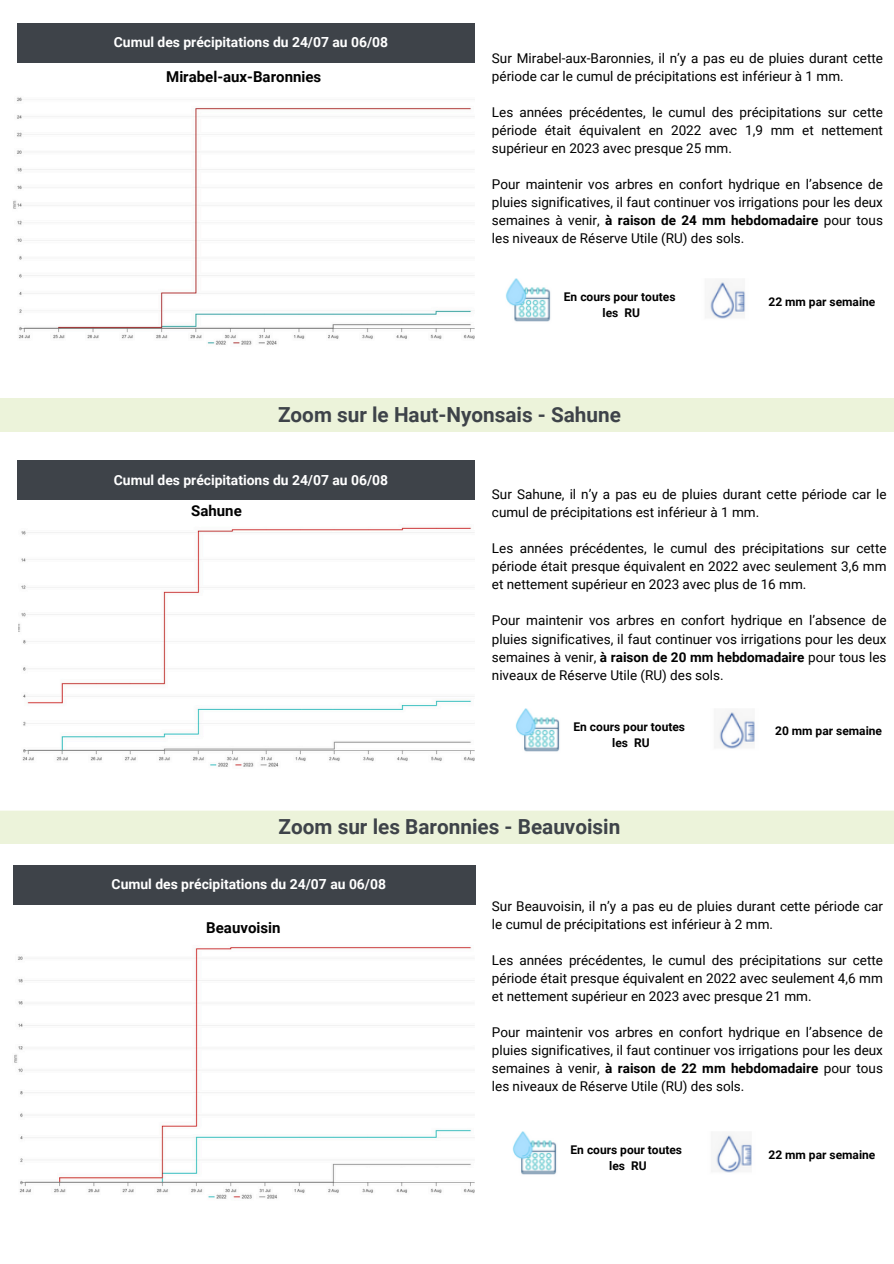
<style>
.page{position:relative;width:894px;height:1264px;background:#fff}
.page>*{position:absolute;margin:0;border:0;box-sizing:border-box;transform-origin:0 0}
.t1{font:700 20.7px "Roboto";color:#3e4349}
.t2{font:700 15px "Roboto";color:#000}
.t3{font:700 13.95px "Roboto";color:#fff}
.t4{font:13.5px/18px "Roboto";color:#000;text-align:justify}
.t5{font:700 12px "Roboto";color:#000}
.s1{font-weight:700}
</style>
<div class="page">
<div style="left:0;top:404px;width:893px;height:27px;background:#ecf3da"></div>
<div style="left:0;top:398px;width:893px;height:6px;background:#ecf3da"></div>
<div style="left:0;top:816px;width:893px;height:27px;background:#ecf3da"></div>
<svg style="left:0;top:810px;width:893px;height:6px"></svg>
<div style="left:18px;top:23px;width:456px;height:39px;background:#3e4349"></div>
<div style="left:18px;top:460px;width:456px;height:39px;background:#3e4349"></div>
<div style="left:13px;top:865px;width:462px;height:39px;background:#3e4349"></div>
<img style="left:13px;top:97px;width:461px;height:248px">
<img style="left:18px;top:527px;width:456px;height:240px">
<img style="left:14px;top:947px;width:460px;height:252px">
<img style="left:505px;top:278px;width:46px;height:44px">
<img style="left:709px;top:280px;width:36px;height:39px">
<img style="left:515px;top:708px;width:45px;height:44px">
<img style="left:719px;top:710px;width:36px;height:39px">
<img style="left:512px;top:1131px;width:45px;height:44px">
<img style="left:716px;top:1134px;width:36px;height:39px">
<p class="t3" style="left:114px;top:34px;width:276px">Cumul des précipitations du 24/07 au 06/08</p>
<p class="t2" style="left:166px;top:68px;width:156px">Mirabel-aux-Baronnies</p>
<h1 class="t4" style="left:492px;top:49px;width:392px">Sur Mirabel-aux-Baronnies, il n’y a pas eu de pluies durant cette période car le cumul de précipitations est inférieur à 1 mm.</h1>
<h2 class="t4" style="left:492px;top:103px;width:392px">Les années précédentes, le cumul des précipitations sur cette période était équivalent en 2022 avec 1,9 mm et nettement supérieur en 2023 avec presque 25 mm.</h2>
<h2 class="t4" style="left:492px;top:175px;width:392px">Pour maintenir vos arbres en confort hydrique en l’absence de pluies significatives, il faut continuer vos irrigations pour les deux semaines à venir, <span class="s1">à raison de 24 mm hebdomadaire</span> pour tous les niveaux de Réserve Utile (RU) des sols.</h2>
<h1 class="t5" style="left:563px;top:290px;width:113px">En cours pour toutes</h1>
<h2 class="t5" style="left:602px;top:306px;width:39px">les RU</h2>
<p class="t5" style="left:768px;top:294px;width:108px">22 mm par semaine</p>
<h2 class="t1" style="left:278px;top:402px;width:344px">Zoom sur le Haut-Nyonsais - Sahune</h2>
<h3 class="t3" style="left:114px;top:472px;width:276px">Cumul des précipitations du 24/07 au 06/08</h3>
<p class="t2" style="left:191px;top:502px;width:52px">Sahune</p>
<p class="t4" style="left:492px;top:486px;width:396px">Sur Sahune, il n’y a pas eu de pluies durant cette période car le cumul de précipitations est inférieur à 1 mm.</p>
<h3 class="t4" style="left:492px;top:540px;width:396px">Les années précédentes, le cumul des précipitations sur cette période était presque équivalent en 2022 avec seulement 3,6 mm et nettement supérieur en 2023 avec plus de 16 mm.</h3>
<h3 class="t4" style="left:492px;top:612px;width:396px">Pour maintenir vos arbres en confort hydrique en l’absence de pluies significatives, il faut continuer vos irrigations pour les deux semaines à venir, <span class="s1">à raison de 20 mm hebdomadaire</span> pour tous les niveaux de Réserve Utile (RU) des sols.</h3>
<h3 class="t5" style="left:573px;top:720px;width:113px">En cours pour toutes</h3>
<h3 class="t5" style="left:612px;top:736px;width:39px">les RU</h3>
<h3 class="t5" style="left:774px;top:724px;width:108px">20 mm par semaine</h3>
<h2 class="t1" style="left:278px;top:814px;width:343px">Zoom sur les Baronnies - Beauvoisin</h2>
<h3 class="t3" style="left:112px;top:876px;width:276px">Cumul des précipitations du 24/07 au 06/08</h3>
<p class="t2" style="left:206px;top:918px;width:76px">Beauvoisin</p>
<h3 class="t4" style="left:492px;top:897px;width:392px">Sur Beauvoisin, il n’y a pas eu de pluies durant cette période car le cumul de précipitations est inférieur à 2 mm.</h3>
<p class="t4" style="left:492px;top:951px;width:392px">Les années précédentes, le cumul des précipitations sur cette période était presque équivalent en 2022 avec seulement 4,6 mm et nettement supérieur en 2023 avec presque 21 mm.</p>
<p class="t4" style="left:492px;top:1023px;width:392px">Pour maintenir vos arbres en confort hydrique en l’absence de pluies significatives, il faut continuer vos irrigations pour les deux semaines à venir, <span class="s1">à raison de 22 mm hebdomadaire</span> pour tous les niveaux de Réserve Utile (RU) des sols.</p>
<p class="t5" style="left:570px;top:1143px;width:113px">En cours pour toutes</p>
<p class="t5" style="left:609px;top:1159px;width:39px">les RU</p>
<p class="t5" style="left:768px;top:1147px;width:108px">22 mm par semaine</p>
</div>
